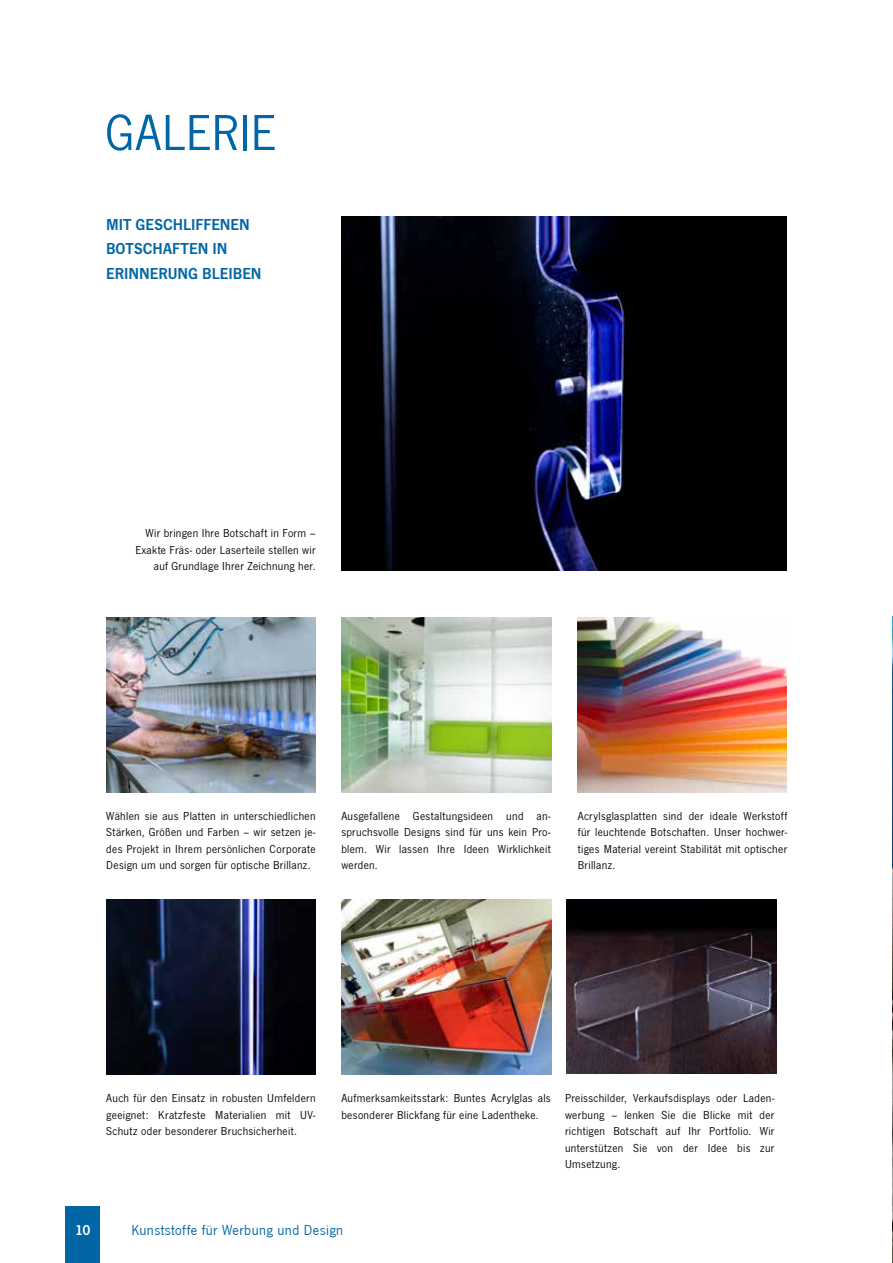
<style>
.page{position:relative;width:893px;height:1263px;background:#fff}
.page>*{position:absolute;margin:0;border:0;box-sizing:border-box;transform-origin:0 0}
.t1{font:52.5px "News Gothic T";letter-spacing:.015em;color:#0066a6}
.t2{font:600 16.5px/24.6px "News Gothic T";color:#0066a6}
.t3{font:15px "News Got T";letter-spacing:.03em;color:#0066a6}
.t4{font:600 15px "News Gothic T";color:#fff}
.t5{font:12px/16.5px "News Gothic T";letter-spacing:.025em;color:#000;text-align:justify}
</style>
<div class="page">
<img style="left:342px;top:216px;width:445px;height:354px">
<img style="left:106px;top:618px;width:210px;height:174px">
<img style="left:106px;top:900px;width:210px;height:174px">
<img style="left:342px;top:618px;width:209px;height:174px">
<img style="left:342px;top:900px;width:209px;height:174px">
<img style="left:577px;top:618px;width:210px;height:174px">
<img style="left:567px;top:899px;width:209px;height:175px">
<img style="left:892px;top:617px;width:1px;height:646px">
<div style="left:66px;top:1206px;width:34px;height:57px;background:#0066a6"></div>
<h1 class="t1" style="left:105px;top:102px;width:173px">GALERIE</h1>
<h2 class="t2" style="left:106px;top:212px;width:157px">MIT GESCHLIFFENEN<br>BOTSCHAFTEN IN<br>ERINNERUNG BLEIBEN</h2>
<p class="t5" style="left:135px;top:525px;width:182px;text-align:right">Wir bringen Ihre Botschaft in Form –<br>Exakte Fräs- oder Laserteile stellen wir auf Grundlage Ihrer Zeichnung her.</p>
<p class="t5" style="left:106px;top:807px;width:211px">Wählen sie aus Platten in unterschiedlichen Stärken, Größen und Farben – wir setzen je&shy;des Projekt in Ihrem persönlichen Corporate Design um und sorgen für optische Brillanz.</p>
<p class="t5" style="left:341px;top:807px;width:211px">Ausgefallene Gestaltungsideen und an&shy;spruchsvolle Designs sind für uns kein Pro&shy;blem. Wir lassen Ihre Ideen Wirklichkeit werden.</p>
<p class="t5" style="left:578px;top:807px;width:211px">Acrylsglasplatten sind der ideale Werkstoff für leuchtende Botschaften. Unser hochwer&shy;tiges Material vereint Stabilität mit optischer Brillanz.</p>
<p class="t5" style="left:106px;top:1090px;width:211px">Auch für den Einsatz in robusten Umfeldern geeignet: Kratzfeste Materialien mit UV-Schutz oder besonderer Bruchsicherheit.</p>
<p class="t5" style="left:341px;top:1090px;width:211px">Aufmerksamkeitsstark: Buntes Acrylglas als besonderer Blickfang für eine Ladentheke.</p>
<p class="t5" style="left:565px;top:1090px;width:211px">Preisschilder, Verkaufsdisplays oder Laden&shy;werbung – lenken Sie die Blicke mit der richtigen Botschaft auf Ihr Portfolio. Wir unterstützen Sie von der Idee bis zur Umsetzung.</p>
<p class="t4" style="left:75px;top:1221px;width:17px">10</p>
<p class="t3" style="left:131px;top:1222px;width:213px">Kunststoffe für Werbung und Design</p>
</div>
